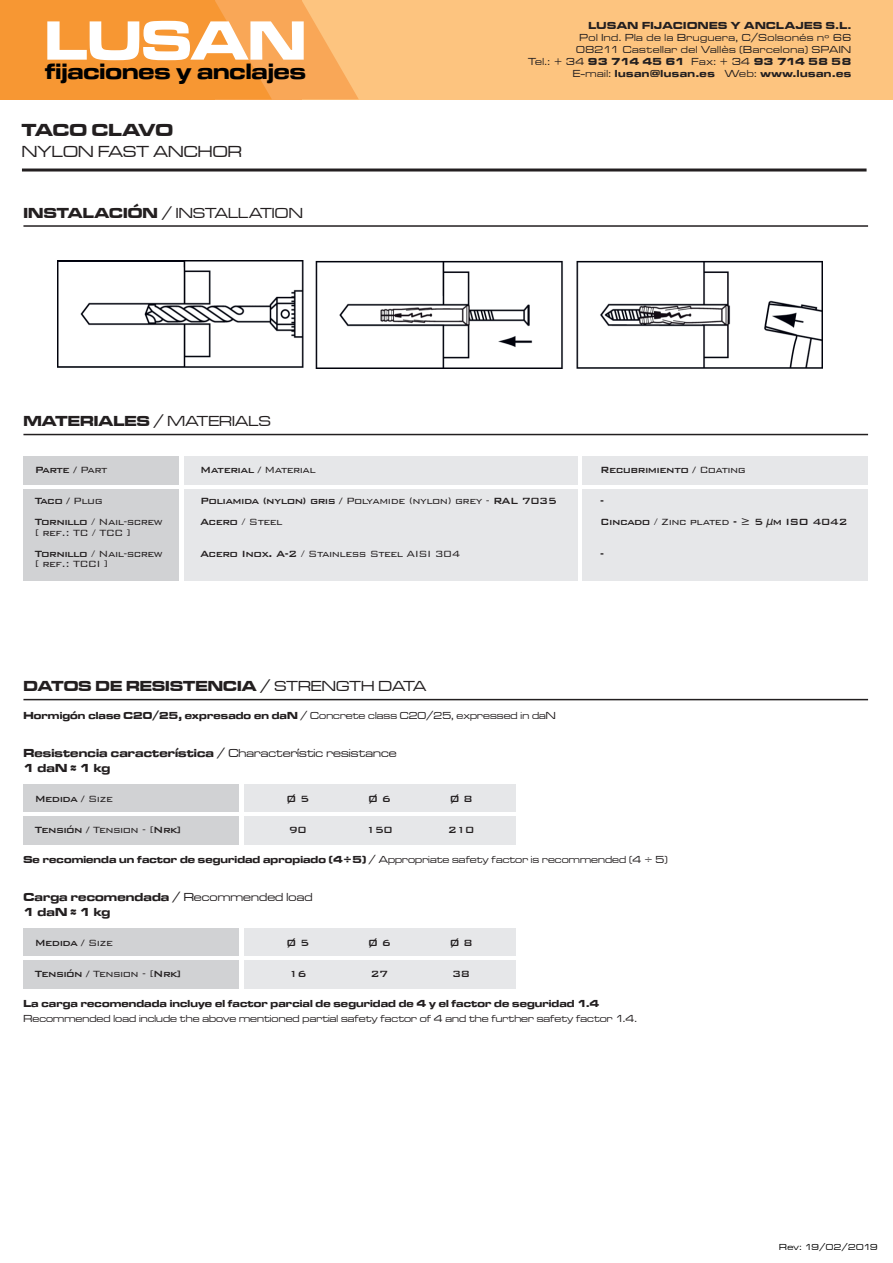
<style>
.page{position:relative;width:893px;height:1263px;background:#fff}
.page>*{position:absolute;margin:0;border:0;box-sizing:border-box;transform-origin:0 0}
.t1{font:57.45px "Microgramma D Bold Exte";color:#fff}
.t2{font:22.95px "Microgramma D Bold Exte";color:#000}
.t3{font:18px "Microgramma D Bold Exte";color:#231f20}
.t4{font:16.5px "Microgramma D Medi Exte";letter-spacing:.01em;color:#231f20}
.t5{font:15px "Microgramma D Bold Exte";letter-spacing:.01em;color:#231f20}
.t6{font:15px "Microgramma D Medi Exte";letter-spacing:.01em;color:#231f20}
.t7{font:500 12px/21px "Bank Gothic BT";letter-spacing:-.05em;color:#231f20}
.t8{font:300 12px/21px "Bank Gothic BT";letter-spacing:-.05em;color:#231f20}
.t9{font:12px/15px "Microgramma D Bold Exte";letter-spacing:.01em;color:#231f20}
.t10{font:10.5px "Microgramma D Bold Exte";letter-spacing:.01em;color:#231f20}
.t11{font:10.5px "Microgramma D Medi Exte";letter-spacing:.01em;color:#231f20}
.t12{font:10.5px/12px "Microgramma D Bold Exte";letter-spacing:.05em;color:#231f20;text-align:right}
.t13{font:10.5px/12px "Microgramma D Medi Exte";letter-spacing:.05em;color:#231f20;text-align:center}
.t14{font:9px "Microgramma D Medi Exte";letter-spacing:.035em;color:#000}
.s1{font-family:"Microgramma D Bold Exte"}
.s2{font-family:"Microgramma D Medi Exte"}
.s3{font-weight:300}
.s4{font-weight:500}
</style>
<div class="page">
<div style="left:0;top:0;width:893px;height:99px;background:#fdc47f"></div>
<div style="left:0;top:0;width:215px;height:99px;background:#f79733"></div>
<svg style="left:215px;top:0;width:144px;height:99px"></svg>
<hr style="left:22px;top:169px;width:845px;height:3px;background:#231f20">
<hr style="left:23px;top:225px;width:845px;height:2px;background:#231f20">
<hr style="left:23px;top:434px;width:845px;height:1px;background:#231f20">
<hr style="left:23px;top:699px;width:845px;height:1px;background:#231f20">
<div style="left:23px;top:785px;width:216px;height:27px;background:#d1d2d4"></div>
<div style="left:23px;top:816px;width:216px;height:28px;background:#d1d2d4"></div>
<div style="left:244px;top:785px;width:272px;height:27px;background:#e6e7e9"></div>
<div style="left:244px;top:816px;width:272px;height:28px;background:#e6e7e9"></div>
<div style="left:23px;top:929px;width:216px;height:27px;background:#d1d2d4"></div>
<div style="left:23px;top:960px;width:216px;height:28px;background:#d1d2d4"></div>
<div style="left:244px;top:929px;width:272px;height:27px;background:#e6e7e9"></div>
<div style="left:244px;top:960px;width:272px;height:28px;background:#e6e7e9"></div>
<div style="left:23px;top:456px;width:156px;height:28px;background:#d1d2d4"></div>
<div style="left:23px;top:489px;width:156px;height:92px;background:#d1d2d4"></div>
<div style="left:184px;top:456px;width:394px;height:28px;background:#e6e7e9"></div>
<div style="left:184px;top:489px;width:394px;height:92px;background:#e6e7e9"></div>
<div style="left:582px;top:456px;width:286px;height:28px;background:#e6e7e9"></div>
<div style="left:582px;top:489px;width:286px;height:92px;background:#e6e7e9"></div>
<img style="left:57px;top:261px;width:765px;height:107px">
<h1 class="t1" style="left:45px;top:2px;width:263px">LUSAN</h1>
<h2 class="t2" style="left:45px;top:55px;width:262px">fijaciones y anclajes</h2>
<h3 class="t3" style="left:22px;top:118px;width:153px">TACO CLAVO</h3>
<h3 class="t4" style="left:22px;top:141px;width:221px">NYLON FAST ANCHOR</h3>
<p class="t6" style="left:23px;top:203px;width:281px"><span class="s1">INSTALACIÓN</span> / INSTALLATION</p>
<p class="t5" style="left:23px;top:411px;width:249px">MATERIALES <span class="s2">/ MATERIALS</span></p>
<p class="t12" style="left:588px;top:19px;width:264px">LUSAN FIJACIONES Y ANCLAJES S.L.</p>
<p class="t13" style="left:576px;top:31px;width:277px">Pol Ind. Pla de la Bruguera, C/Solsonés nº 66<br>08211 Castellar del Vallès (Barcelona) SPAIN</p>
<p class="t12" style="left:528px;top:55px;width:325px"><span class="s2">Tel.: + 34</span> 93 714 45 61 <span class="s2">Fax: + 34</span> 93 714 58 58<br><span class="s2">E-mail:</span> lusan@lusan.es <span class="s2">Web:</span> www.lusan.es</p>
<p class="t7" style="left:35px;top:459px;width:74px">Parte / <span class="s3">Part</span></p>
<p class="t8" style="left:35px;top:490px;width:129px"><span class="s4">Taco /</span> Plug<br><span class="s4">Tornillo</span> / Nail-screw</p>
<p class="t8" style="left:35px;top:522px;width:129px">[ ref.: TC / TCC ]<br><span class="s4">Tornillo</span> / Nail-screw</p>
<p class="t8" style="left:35px;top:553px;width:75px">[ ref.: TCCI ]</p>
<p class="t7" style="left:200px;top:459px;width:117px">Material / <span class="s3">Material</span></p>
<p class="t7" style="left:200px;top:490px;width:358px">Poliamida (nylon) gris / <span class="s3">Polyamide (nylon) grey -</span> RAL 7035<br>Acero <span class="s3">/ Steel</span></p>
<p class="t8" style="left:200px;top:543px;width:262px"><span class="s4">Acero Inox. A-2</span> / Stainless Steel AISI 304</p>
<p class="t7" style="left:600px;top:459px;width:147px">Recubrimiento / <span class="s3">Coating</span></p>
<p class="t7" style="left:600px;top:490px;width:249px">-<br>Cincado <span class="s3">/ Zinc plated</span> - ≥ 5 µm ISO 4042</p>
<p class="t7" style="left:600px;top:543px;width:5px">-</p>
<p class="t5" style="left:23px;top:676px;width:404px">DATOS DE RESISTENCIA <span class="s2">/ STRENGTH DATA</span></p>
<p class="t11" style="left:23px;top:709px;width:534px"><span class="s1">Hormigón clase C20/25, expresado en daN</span> / Concrete class C20/25, expressed in daN</p>
<p class="t9" style="left:23px;top:745px;width:375px">Resistencia característica <span class="s2">/ Characterístic resistance<br></span>1 daN ≈ 1 kg</p>
<p class="t7" style="left:35px;top:788px;width:80px">Medida / <span class="s3">Size</span></p>
<p class="t7" style="left:35px;top:819px;width:148px">Tensión / <span class="s3">Tension - [</span>Nrk]</p>
<p class="t7" style="left:286px;top:788px;width:25px">Ø 5</p>
<p class="t7" style="left:289px;top:819px;width:19px">90</p>
<p class="t7" style="left:368px;top:788px;width:25px">Ø 6</p>
<p class="t7" style="left:366px;top:819px;width:28px">150</p>
<p class="t7" style="left:449px;top:788px;width:25px">Ø 8</p>
<p class="t7" style="left:448px;top:819px;width:28px">210</p>
<p class="t10" style="left:23px;top:852px;width:646px">Se recomienda un factor de seguridad apropiado (4÷5) <span class="s2">/ Appropriate safety factor is recommended (4 ÷ 5)</span></p>
<p class="t9" style="left:23px;top:889px;width:291px">Carga recomendada <span class="s2">/ Recommended load<br></span>1 daN ≈ 1 kg</p>
<p class="t7" style="left:35px;top:932px;width:80px">Medida / <span class="s3">Size</span></p>
<p class="t7" style="left:35px;top:963px;width:148px">Tensión / <span class="s3">Tension - [</span>Nrk]</p>
<p class="t7" style="left:286px;top:932px;width:25px">Ø 5</p>
<p class="t7" style="left:289px;top:963px;width:19px">16</p>
<p class="t7" style="left:368px;top:932px;width:25px">Ø 6</p>
<p class="t7" style="left:370px;top:963px;width:19px">27</p>
<p class="t7" style="left:449px;top:932px;width:25px">Ø 8</p>
<p class="t7" style="left:452px;top:963px;width:19px">38</p>
<p class="t10" style="left:23px;top:996px;width:577px">La carga recomendada incluye el factor parcial de seguridad de 4 y el factor de seguridad 1.4</p>
<p class="t11" style="left:23px;top:1011px;width:615px">Recommended load include the above mentioned partial safety factor of 4 and the further safety factor 1.4.</p>
<p class="t14" style="left:779px;top:1241px;width:100px">Rev: 19/02/2019</p>
</div>
